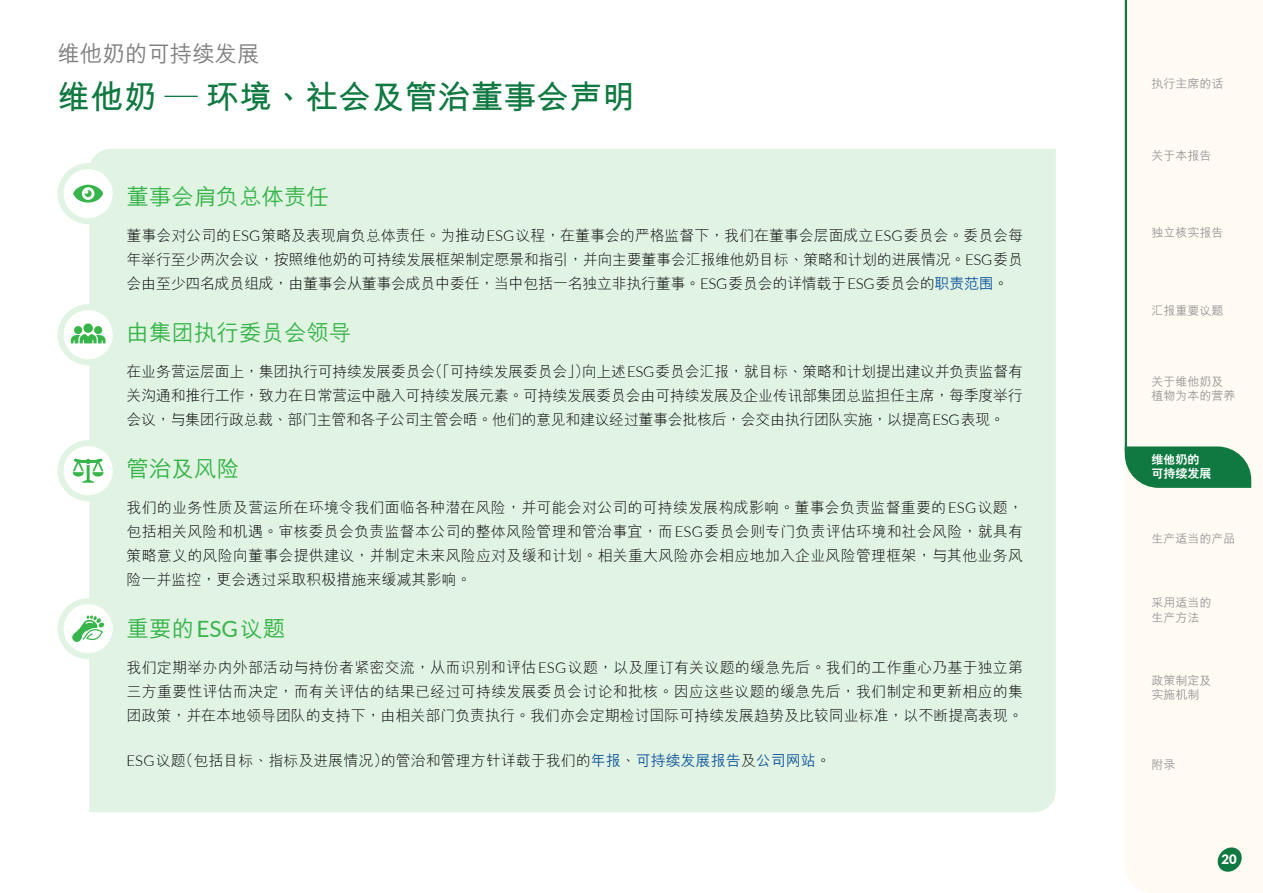
<style>
.page{position:relative;width:1263px;height:893px;background:#fff}
.page>*{position:absolute;margin:0;border:0;box-sizing:border-box;transform-origin:0 0}
.t1{font:700 33px "M Hei HKS";color:#0f7941}
.t2{font:500 22.5px "M Hei HKS";color:#38b54a}
.t3{font:500 22.5px "M Hei HKS";color:#808080}
.t4{font:300 15px/24px "M Hei HKS";letter-spacing:-.005em;color:#000;text-align:justify}
.t5{font:900 13.2px "Lato";color:#fff}
.t6{font:500 12px/14.4px "M Hei HKS";color:#999}
.t7{font:800 12px/14.4px "C Hei 2 HKS";color:#fff}
.s1{font-family:"Lato"}
.s2{font-weight:500;color:#15599f}
.s3{font-family:"Lato";font-weight:400}
</style>
<div class="page">
<div style="left:1125px;top:0;width:138px;height:893px;background:#fffbf2"></div>
<hr style="left:1125px;top:0;width:2px;height:452px;background:#0f7941">
<svg style="left:1216px;top:846px;width:27px;height:27px"></svg>
<svg style="left:1124px;top:445px;width:128px;height:44px;background:#348d5c"></svg>
<div style="left:89px;top:149px;width:967px;height:663px;background:#e1f4e4"></div>
<svg style="left:61px;top:307px;width:55px;height:55px"></svg>
<div style="left:58px;top:304px;width:61px;height:61px;border:6px solid #e1f4e4;border-radius:50%"></div>
<div style="left:74px;top:326px;width:8px;height:8px;background:#38b54a;border-radius:50%"></div>
<div style="left:94px;top:326px;width:8px;height:8px;background:#38b54a;border-radius:50%"></div>
<svg style="left:71px;top:334px;width:34px;height:9px"></svg>
<svg style="left:83px;top:323px;width:10px;height:10px"></svg>
<svg style="left:61px;top:166px;width:55px;height:55px"></svg>
<div style="left:58px;top:163px;width:61px;height:61px;border:6px solid #e1f4e4;border-radius:50%"></div>
<svg style="left:73px;top:185px;width:30px;height:18px"></svg>
<svg style="left:61px;top:443px;width:55px;height:55px"></svg>
<div style="left:58px;top:440px;width:61px;height:61px;border:6px solid #e1f4e4;border-radius:50%"></div>
<svg style="left:73px;top:458px;width:31px;height:25px"></svg>
<svg style="left:61px;top:601px;width:55px;height:55px"></svg>
<div style="left:58px;top:598px;width:61px;height:61px;border:6px solid #e1f4e4;border-radius:50%"></div>
<svg style="left:70px;top:615px;width:34px;height:28px"></svg>
<h2 class="t3" style="left:57px;top:37px;width:204px">維他奶的可持續發展</h2>
<h1 class="t1" style="left:57px;top:72px;width:579px">維他奶 — 環境、社會及管治董事會聲明</h1>
<h2 class="t2" style="left:127px;top:180px;width:204px">董事會肩負總體責任</h2>
<p class="t4" style="left:127px;top:223px;width:898px">董事會對公司的<span class="s1">ESG</span>策略及表現肩負總體責任。為推動<span class="s1">ESG</span>議程，在董事會的嚴格監督下，我們在董事會層面成立<span class="s1">ESG</span>委員會。委員會每年舉行至少兩次會議，按照維他奶的可持續發展框架制定願景和指引，並向主要董事會匯報維他奶目標、策略和計劃的進展情況。<span class="s1">ESG</span>委員會由至少四名成員組成，由董事會從董事會成員中委任，當中包括一名獨立非執行董事。<span class="s1">ESG</span>委員會的詳情載於<span class="s1">ESG</span>委員會的<span class="s2">職責範圍</span>。</p>
<h2 class="t2" style="left:127px;top:316px;width:227px">由集團執行委員會領導</h2>
<p class="t4" style="left:127px;top:359px;width:898px">在業務營運層面上，集團執行可持續發展委員會（「可持續發展委員會」）向上述<span class="s1">ESG</span>委員會匯報，就目標、策略和計劃提出建議並負責監督有關溝通和推行工作，致力在日常營運中融入可持續發展元素。可持續發展委員會由可持續發展及企業傳訊部集團總監擔任主席，每季度舉行會議，與集團行政總裁、部門主管和各子公司主管會晤。他們的意見和建議經過董事會批核後，會交由執行團隊實施，以提高<span class="s1">ESG</span>表現。</p>
<h2 class="t2" style="left:127px;top:452px;width:114px">管治及風險</h2>
<p class="t4" style="left:127px;top:495px;width:898px">我們的業務性質及營運所在環境令我們面臨各種潛在風險，並可能會對公司的可持續發展構成影響。董事會負責監督重要的<span class="s1">ESG</span>議題，包括相關風險和機遇。審核委員會負責監督本公司的整體風險管理和管治事宜，而<span class="s1">ESG</span>委員會則專門負責評估環境和社會風險，就具有策略意義的風險向董事會提供建議，並制定未來風險應對及緩和計劃。相關重大風險亦會相應地加入企業風險管理框架，與其他業務風險一併監控，更會透過採取積極措施來緩減其影響。</p>
<h2 class="t2" style="left:127px;top:612px;width:160px">重要的<span class="s3">ESG</span>議題</h2>
<p class="t4" style="left:127px;top:655px;width:898px">我們定期舉辦內外部活動與持份者緊密交流，從而識別和評估<span class="s1">ESG</span>議題，以及釐訂有關議題的緩急先後。我們的工作重心乃基於獨立第三方重要性評估而決定，而有關評估的結果已經過可持續發展委員會討論和批核。因應這些議題的緩急先後，我們制定和更新相應的集團政策，並在本地領導團隊的支持下，由相關部門負責執行。我們亦會定期檢討國際可持續發展趨勢及比較同業標準，以不斷提高表現。</p>
<p class="t4" style="left:127px;top:748px;width:706px"><span class="s1">ESG</span>議題（包括目標、指標及進展情況）的管治和管理方針詳載於我們的<span class="s2">年報</span>、<span class="s2">可持續發展報告</span>及<span class="s2">公司網站</span>。</p>
<p class="t6" style="left:1151px;top:75px;width:73px">執行主席的話</p>
<p class="t6" style="left:1151px;top:147px;width:61px">關於本報告</p>
<p class="t6" style="left:1151px;top:225px;width:73px">獨立核實報告</p>
<p class="t6" style="left:1151px;top:303px;width:73px">匯報重要議題</p>
<p class="t6" style="left:1151px;top:373px;width:85px">關於維他奶及植物為本的營養</p>
<p class="t7" style="left:1151px;top:452px;width:61px">維他奶的可持續發展</p>
<p class="t6" style="left:1151px;top:530px;width:85px">生產適當的產品</p>
<p class="t6" style="left:1151px;top:595px;width:61px">採用適當的生產方法</p>
<p class="t6" style="left:1151px;top:672px;width:61px">政策制定及實施機制</p>
<p class="t6" style="left:1151px;top:756px;width:25px">附錄</p>
<p class="t5" style="left:1221px;top:850px;width:17px">20</p>
</div>
